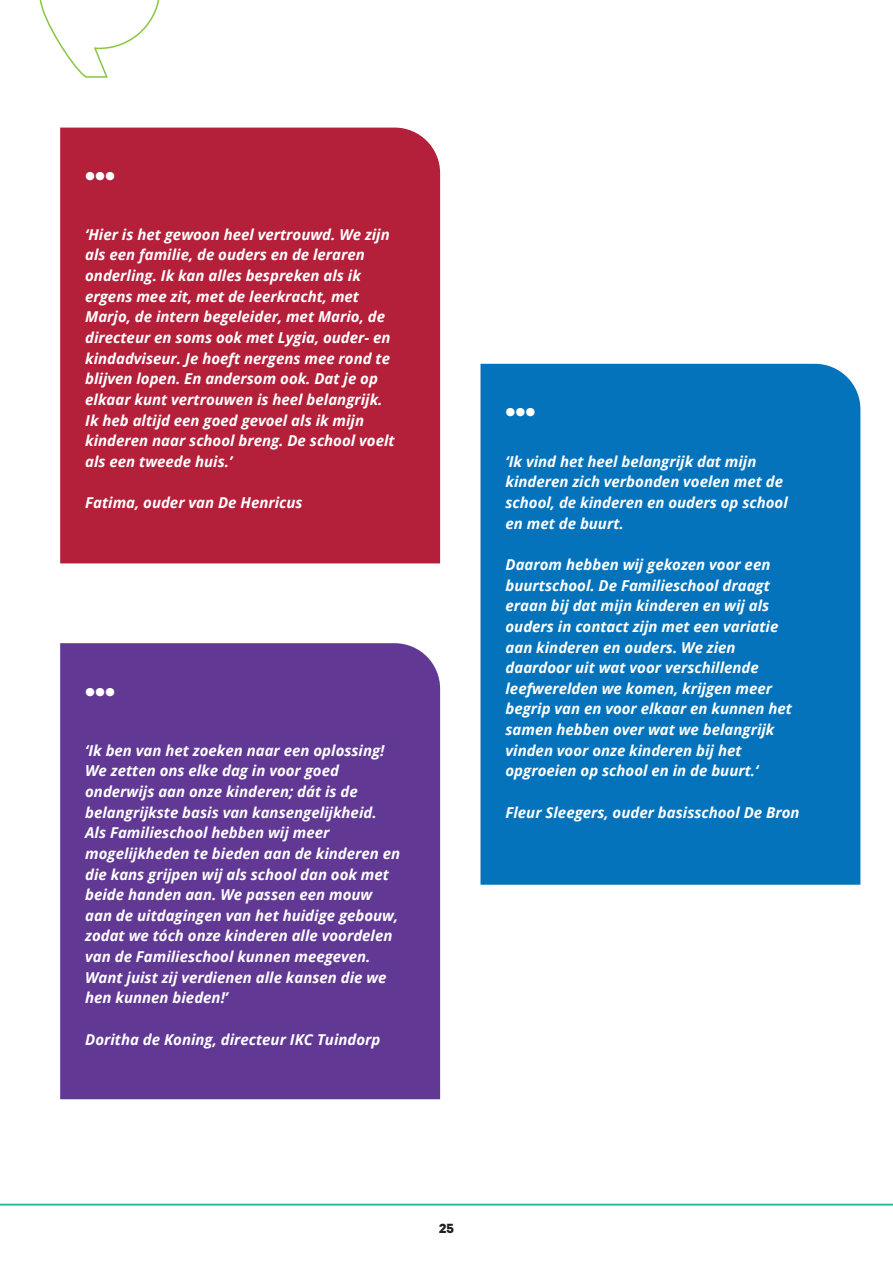
<style>
.page{position:relative;width:893px;height:1263px;background:#fff}
.page>*{position:absolute;margin:0;border:0;box-sizing:border-box;transform-origin:0 0}
.t1{font:700 45px "Calibre";color:#fff}
.t2{font:italic 700 15px/20.7px "Open Sans";color:#fff}
.t3{font:700 15px "Calibre";color:#231f20}
</style>
<div class="page">
<svg style="left:39px;top:0;width:121px;height:78px"></svg>
<div style="left:480px;top:364px;width:380px;height:521px;background:#0573bb"></div>
<div style="left:60px;top:128px;width:380px;height:435px;background:#b41f39"></div>
<svg style="left:0;top:1204px;width:893px;height:1px"></svg>
<div style="left:60px;top:643px;width:380px;height:456px;background:#613894"></div>
<p class="t1" style="left:85px;top:139px;width:32px">...</p>
<p class="t2" style="left:85px;top:224px;width:311px">‘Hier is het gewoon heel vertrouwd. We zijn als een familie, de ouders en de leraren onderling. Ik kan alles bespreken als ik ergens mee zit, met de leerkracht, met Marjo, de intern begeleider, met Mario, de directeur en soms ook met Lygia, ouder- en kindadviseur. Je hoeft nergens mee rond te blijven lopen. En andersom ook. Dat je op elkaar kunt vertrouwen is heel belangrijk.<br>Ik heb altijd een goed gevoel als ik mijn kinderen naar school breng. De school voelt als een tweede huis.’</p>
<p class="t2" style="left:85px;top:492px;width:219px">Fatima, ouder van De Henricus</p>
<p class="t1" style="left:85px;top:654px;width:32px">...</p>
<p class="t2" style="left:85px;top:739px;width:316px">‘Ik ben van het zoeken naar een oplossing!<br>We zetten ons elke dag in voor goed onderwijs aan onze kinderen; dát is de belangrijkste basis van kansengelijkheid.<br>Als Familieschool hebben wij meer mogelijkheden te bieden aan de kinderen en die kans grijpen wij als school dan ook met beide handen aan. We passen een mouw aan de uitdagingen van het huidige gebouw, zodat we tóch onze kinderen alle voordelen van de Familieschool kunnen meegeven.<br>Want juist zij verdienen alle kansen die we hen kunnen bieden!’</p>
<p class="t2" style="left:85px;top:1028px;width:297px">Doritha de Koning, directeur IKC Tuindorp</p>
<p class="t1" style="left:505px;top:375px;width:32px">...</p>
<p class="t2" style="left:505px;top:451px;width:284px">‘Ik vind het heel belangrijk dat mijn kinderen zich verbonden voelen met de school, de kinderen en ouders op school en met de buurt.</p>
<p class="t2" style="left:505px;top:554px;width:288px">Daarom hebben wij gekozen voor een buurtschool. De Familieschool draagt eraan bij dat mijn kinderen en wij als ouders in contact zijn met een variatie aan kinderen en ouders. We zien daardoor uit wat voor verschillende leefwerelden we komen, krijgen meer begrip van en voor elkaar en kunnen het samen hebben over wat we belangrijk vinden voor onze kinderen bij het opgroeien op school en in de buurt.‘</p>
<p class="t2" style="left:505px;top:801px;width:296px">Fleur Sleegers, ouder basisschool De Bron</p>
<p class="t3" style="left:439px;top:1219px;width:16px">25</p>
</div>
